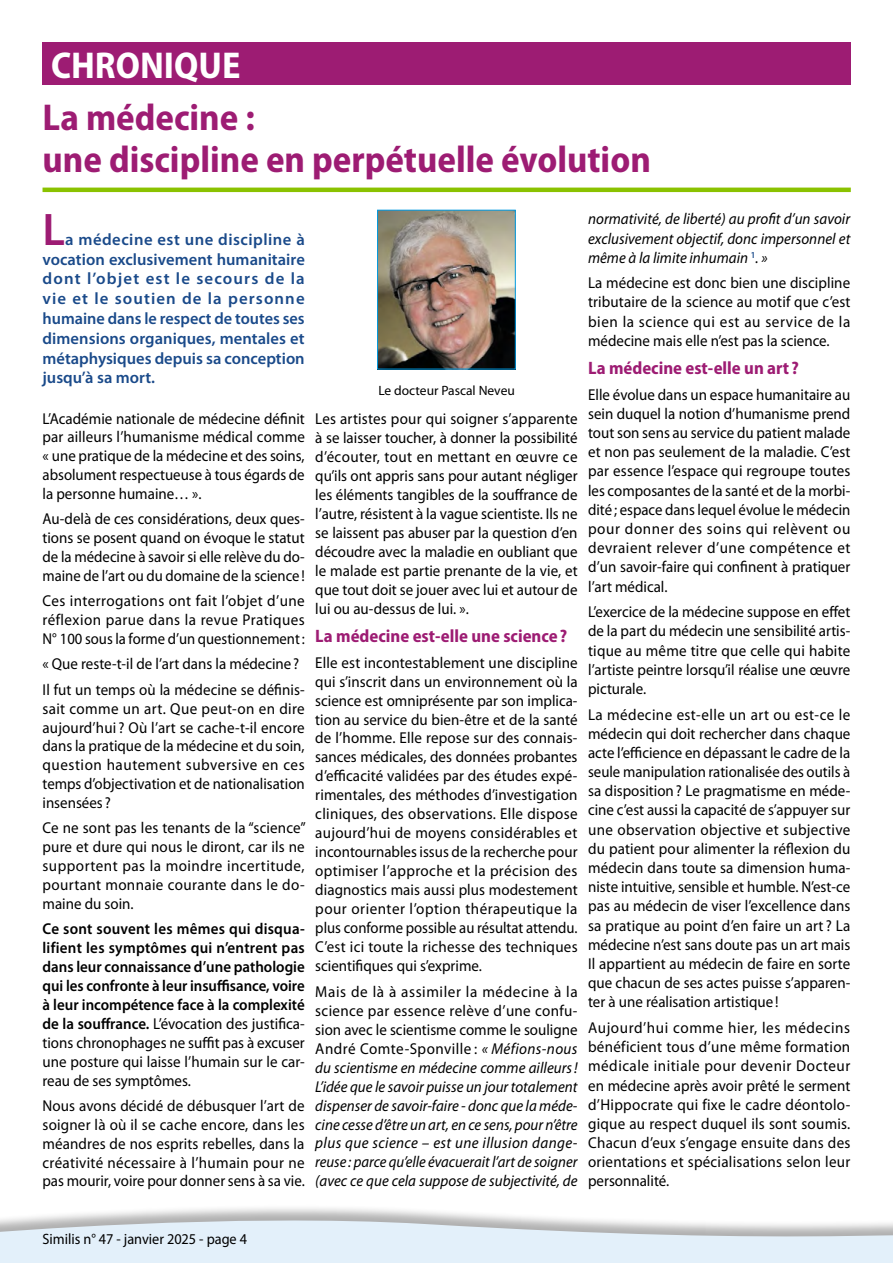
<style>
.page{position:relative;width:893px;height:1263px;background:#fff}
.page>*{position:absolute;margin:0;border:0;box-sizing:border-box;transform-origin:0 0}
.t1{font:600 45.9px "Myriad Pro";color:#9d1c73}
.t2{font:700 semi-condensed 37.5px/42px "Myriad Pro";color:#9d1c73}
.t3{font:700 semi-condensed 37.5px "Myriad Pro";color:#fff}
.t4{font:700 semi-condensed 18px "Myriad Pro";color:#9d1c73}
.t5{font:600 16.5px/19.8px "Myriad Pro";color:#1a4a8a;text-align:justify}
.t6{font:15.75px/19px "Myriad Pro";color:#000;text-align:justify;scale:.95 1}
.t7{font:15.75px/19.2px "Myriad Pro";color:#000;text-align:justify;scale:.96 1}
.t8{font:italic 15.75px/19px "Myriad Pro";color:#000;text-align:justify;scale:.96 1}
.t9{font:600 15.75px/18.9px "Myriad Pro";color:#000;text-align:justify;scale:.95 1}
.t10{font:italic 15.75px/19.2px "Myriad Pro";color:#000;text-align:justify;scale:.95 1}
.t11{font:15px "Myriad Pro";color:#000;scale:.95 1}
.t12{font:13.5px "Myriad Pro";color:#000}
.s1{font-weight:400}
.s2{font-style:normal}
</style>
<div class="page">
<hr style="left:43px;top:188px;width:808px;height:4px;background:#8ac200">
<img style="left:379px;top:212px;width:134px;height:155px">
<div style="left:377px;top:210px;width:138px;height:159px;border:1px solid #009be3"></div>
<div style="left:43px;top:43px;width:808px;height:42px;background:#9d1c73"></div>
<div style="left:0;top:1204px;width:893px;height:59px;background:#000;opacity:.31"></div>
<svg style="left:0;top:1213px;width:893px;height:50px;background:#dfe8ef"></svg>
<h2 class="t3" style="left:51px;top:44px;width:191px">CHRONIQUE</h2>
<h2 class="t2" style="left:43px;top:97px;width:610px">La médecine :<br>une discipline en perpétuelle évolution</h2>
<h1 class="t1" style="left:43px;top:204px;width:24px">L</h1>
<p class="t10" style="left:588px;top:210px;width:278px">normativité, de liberté) au profit d’un savoir exclusivement objectif, donc impersonnel et même à la limite inhumain <sup>1</sup>. »</p>
<p class="t6" style="left:588px;top:274px;width:278px">La médecine est donc bien une discipline tributaire de la science au motif que c’est bien la science qui est au service de la médecine mais elle n’est pas la science.</p>
<p class="t4" style="left:588px;top:358px;width:212px">La médecine est-elle un art ?</p>
<p class="t6" style="left:588px;top:385px;width:278px">Elle évolue dans un espace humanitaire au sein duquel la notion d’humanisme prend tout son sens au service du patient malade et non pas seulement de la maladie. C’est par essence l’espace qui regroupe toutes les composantes de la santé et de la morbi&shy;dité; espace dans lequel évolue le médecin pour donner des soins qui relèvent ou devraient relever d’une compétence et d’un savoir-faire qui confinent à pratiquer l’art médical.</p>
<p class="t6" style="left:588px;top:603px;width:278px">L’exercice de la médecine suppose en effet de la part du médecin une sensibilité artis&shy;tique au même titre que celle qui habite l’artiste peintre lorsqu’il réalise une œuvre picturale.</p>
<p class="t7" style="left:588px;top:705px;width:275px">La médecine est-elle un art ou est-ce le médecin qui doit rechercher dans chaque acte l’efficience en dépassant le cadre de la seule manipulation rationalisée des outils à sa disposition? Le pragmatisme en méde&shy;cine c’est aussi la capacité de s’appuyer sur une observation objective et subjective du patient pour alimenter la réflexion du médecin dans toute sa dimension huma&shy;niste intuitive, sensible et humble. N’est-ce pas au médecin de viser l’excellence dans sa pratique au point d’en faire un art ? La médecine n’est sans doute pas un art mais Il appartient au médecin de faire en sorte que chacun de ses actes puisse s’apparen&shy;ter à une réalisation artistique!</p>
<p class="t7" style="left:588px;top:1018px;width:275px">Aujourd’hui comme hier, les médecins bénéficient tous d’une même formation médicale initiale pour devenir Docteur en médecine après avoir prêté le serment d’Hippocrate qui fixe le cadre déontolo&shy;gique au respect duquel ils sont soumis.<br>Chacun d’eux s’engage ensuite dans des orientations et spécialisations selon leur personnalité.</p>
<p class="t5" style="left:43px;top:230px;width:264px;text-indent:23px">a médecine est une discipline à vocation exclusivement humanitaire dont l’objet est le secours de la vie et le soutien de la personne humaine dans le respect de toutes ses dimensions organiques, mentales et métaphysiques depuis sa conception jusqu’à sa mort.</p>
<p class="t6" style="left:43px;top:409px;width:278px">L’Académie nationale de médecine définit par ailleurs l’humanisme médical comme « une pratique de la médecine et des soins, absolument respectueuse à tous égards de la personne humaine… ».</p>
<p class="t6" style="left:43px;top:510px;width:278px">Au-delà de ces considérations, deux ques&shy;tions se posent quand on évoque le statut de la médecine à savoir si elle relève du do&shy;maine de l’art ou du domaine de la science!</p>
<p class="t7" style="left:43px;top:592px;width:275px">Ces interrogations ont fait l’objet d’une réflexion parue dans la revue Pratiques N° 100 sous la forme d’un questionnement:</p>
<p class="t6" style="left:43px;top:652px;width:278px;line-height:25.3px">« Que reste-t-il de l’art dans la médecine?<br>Il fut un temps où la médecine se définis-</p>
<p class="t7" style="left:43px;top:699px;width:275px">sait comme un art. Que peut-on en dire aujourd’hui ? Où l’art se cache-t-il encore dans la pratique de la médecine et du soin, question hautement subversive en ces temps d’objectivation et de nationalisation insensées ?</p>
<p class="t6" style="left:43px;top:819px;width:279px">Ce ne sont pas les tenants de la “science” pure et dure qui nous le diront, car ils ne supportent pas la moindre incertitude, pourtant monnaie courante dans le do&shy;maine du soin.</p>
<p class="t9" style="left:43px;top:920px;width:278px">Ce sont souvent les mêmes qui disqua&shy;lifient les symptômes qui n’entrent pas dans leur connaissance d’une pathologie qui les confronte à leur insuffisance, voire à leur incompétence face à la complexité de la souffrance. <span class="s1">L’évocation des justifica&shy;tions chronophages ne suffit pas à excuser une posture qui laisse l’humain sur le car&shy;reau de ses symptômes.</span></p>
<p class="t6" style="left:43px;top:1096px;width:278px">Nous avons décidé de débusquer l’art de soigner là où il se cache encore, dans les méandres de nos esprits rebelles, dans la créativité nécessaire à l’humain pour ne pas mourir, voire pour donner sens à sa vie.</p>
<p class="t12" style="left:378px;top:383px;width:138px">Le docteur Pascal Neveu</p>
<p class="t6" style="left:315px;top:410px;width:278px">Les artistes pour qui soigner s’apparente à se laisser toucher, à donner la possibilité d’écouter, tout en mettant en œuvre ce qu’ils ont appris sans pour autant négliger les éléments tangibles de la souffrance de l’autre, résistent à la vague scientiste. Ils ne se laissent pas abuser par la question d’en découdre avec la maladie en oubliant que le malade est partie prenante de la vie, et que tout doit se jouer avec lui et autour de lui ou au-dessus de lui. ».</p>
<p class="t4" style="left:315px;top:626px;width:253px">La médecine est-elle une science ?</p>
<p class="t6" style="left:315px;top:653px;width:278px">Elle est incontestablement une discipline qui s’inscrit dans un environnement où la science est omniprésente par son implica&shy;tion au service du bien-être et de la santé de l’homme. Elle repose sur des connais&shy;sances médicales, des données probantes d’efficacité validées par des études expé&shy;rimentales, des méthodes d’investigation cliniques, des observations. Elle dispose aujourd’hui de moyens considérables et incontournables issus de la recherche pour optimiser l’approche et la précision des diagnostics mais aussi plus modestement pour orienter l’option thérapeutique la plus conforme possible au résultat attendu.<br>C’est ici toute la richesse des techniques scientifiques qui s’exprime.</p>
<p class="t8" style="left:315px;top:982px;width:275px"><span class="s2">Mais de là à assimiler la médecine à la science par essence relève d’une confu&shy;sion avec le scientisme comme le souligne André Comte-Sponville :</span> « Méfions-nous du scientisme en médecine comme ailleurs!<br>L’idée que le savoir puisse un jour totalement dispenser de savoir-faire - donc que la méde&shy;cine cesse d’être un art, en ce sens, pour n’être plus que science – est une illusion dange&shy;reuse : parce qu’elle évacuerait l’art de soigner (avec ce que cela suppose de subjectivité, de</p>
<p class="t11" style="left:43px;top:1231px;width:217px">Similis n° 47 - janvier 2025 - page 4</p>
</div>
